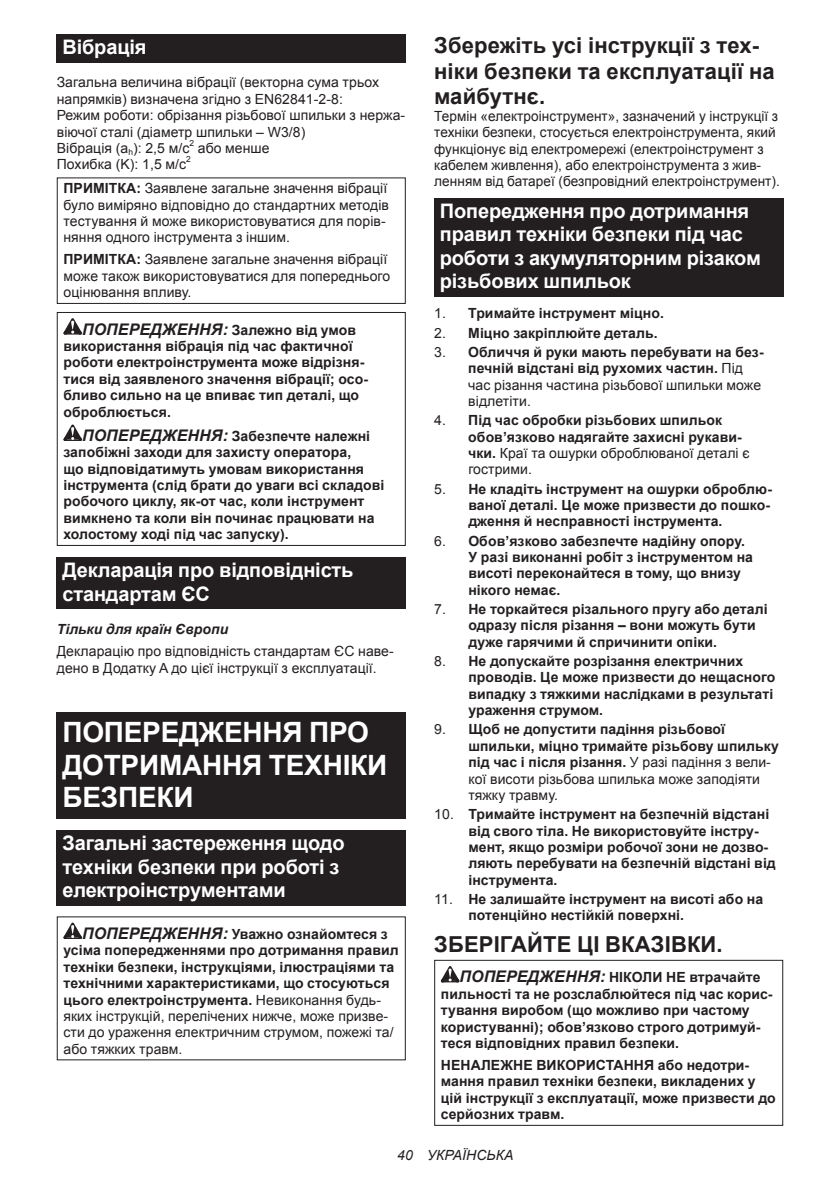
<style>
.page{position:relative;width:840px;height:1191px;background:#fff}
.page>*{position:absolute;margin:0;border:0;box-sizing:border-box;transform-origin:0 0}
.t1{font:700 28px/32.8px "Arial";letter-spacing:-.01em;color:#fff}
.t2{font:700 22px/25.8px "Arial";letter-spacing:.005em;color:#231f20}
.t3{font:700 20px/23.4px "Arial";letter-spacing:-.01em;color:#fff}
.t4{font:700 14px/16.4px "Arial";letter-spacing:.005em;color:#231f20}
.t5{font:14px/16.4px "Arial";letter-spacing:.005em;color:#231f20}
.t6{font:italic 700 14px "Arial";letter-spacing:.005em;color:#231f20}
.t7{font:italic 14px "Arial";letter-spacing:.005em;color:#231f20}
.t8{font:8.4px "Arial";color:#231f20}
.s1{font-weight:700}
.s2{font-style:italic;font-size:16px}
.s3{font-weight:400}
</style>
<div class="page">
<div style="left:57px;top:34px;width:348px;height:29px;background:#231f20"></div>
<div style="left:57px;top:177px;width:348px;height:127px;border:1px solid #231f20"></div>
<svg style="left:63px;top:318px;width:19px;height:16px"></svg>
<svg style="left:63px;top:424px;width:19px;height:17px"></svg>
<div style="left:57px;top:312px;width:348px;height:234px;border:1px solid #231f20"></div>
<div style="left:57px;top:557px;width:348px;height:52px;background:#231f20"></div>
<div style="left:57px;top:712px;width:348px;height:107px;background:#231f20"></div>
<div style="left:57px;top:830px;width:348px;height:75px;background:#231f20"></div>
<svg style="left:63px;top:922px;width:19px;height:17px"></svg>
<div style="left:434px;top:198px;width:348px;height:98px;background:#231f20"></div>
<svg style="left:440px;top:966px;width:19px;height:16px"></svg>
<div style="left:434px;top:959px;width:348px;height:166px;border:1px solid #231f20"></div>
<h3 class="t3" style="left:62px;top:36px;width:86px">Вібрація</h3>
<p class="t5" style="left:57px;top:74px;width:350px">Загальна величина вібрації (векторна сума трьох напрямків) визначена згідно з EN62841-2-8:<br>Режим роботи: обрізання різьбової шпильки з нержа&shy;віючої сталі (діаметр шпильки – W3/8)<br>Вібрація (a<sub>h</sub>): 2,5 м/с</p>
<p class="t8" style="left:189px;top:137px;width:6px">2</p>
<p class="t5" style="left:198px;top:140px;width:73px">або менше</p>
<p class="t5" style="left:57px;top:156px;width:131px">Похибка (K): 1,5 м/с</p>
<p class="t8" style="left:186px;top:154px;width:6px">2</p>
<p class="t5" style="left:63px;top:180px;width:327px"><span class="s1">ПРИМІТКА:</span> Заявлене загальне значення вібрації було виміряно відповідно до стандартних методів тестування й може використовуватися для порів&shy;няння одного інструмента з іншим.</p>
<p class="t5" style="left:63px;top:251px;width:328px"><span class="s1">ПРИМІТКА:</span> Заявлене загальне значення вібрації може також використовуватися для попереднього оцінювання впливу.</p>
<p class="t4" style="left:63px;top:322px;width:306px;text-indent:19px"><span class="s2">ПОПЕРЕДЖЕННЯ:</span> Залежно від умов використання вібрація під час фактичної роботи електроінструмента може відрізня&shy;тися від заявленого значення вібрації; осо&shy;бливо сильно на це впиває тип деталі, що оброблюється.</p>
<p class="t4" style="left:63px;top:428px;width:322px;text-indent:19px"><span class="s2">ПОПЕРЕДЖЕННЯ:</span> Забезпечте належні запобіжні заходи для захисту оператора,<br>що відповідатимуть умовам використання інструмента (слід брати до уваги всі складові робочого циклу, як-от час, коли інструмент вимкнено та коли він починає працювати на холостому ході під час запуску).</p>
<h3 class="t3" style="left:62px;top:559px;width:292px">Декларація про відповідність стандартам ЄС</h3>
<p class="t6" style="left:57px;top:620px;width:173px">Тільки для країн Європи</p>
<p class="t5" style="left:57px;top:643px;width:338px">Декларацію про відповідність стандартам ЄС наве&shy;дено в Додатку A до цієї інструкції з експлуатації.</p>
<h1 class="t1" style="left:62px;top:716px;width:326px">ПОПЕРЕДЖЕННЯ ПРО<br>ДОТРИМАННЯ ТЕХНІКИ<br>БЕЗПЕКИ</h1>
<h3 class="t3" style="left:62px;top:832px;width:283px">Загальні застереження щодо техніки безпеки при роботі з електроінструментами</h3>
<p class="t4" style="left:63px;top:926px;width:336px;text-indent:19px"><span class="s2">ПОПЕРЕДЖЕННЯ:</span> Уважно ознайомтеся з усіма попередженнями про дотримання правил техніки безпеки, інструкціями, ілюстраціями та технічними характеристиками, що стосуються цього електроінструмента. <span class="s3">Невиконання будь&shy;яких інструкцій, перелічених нижче, може призве&shy;сти до ураження електричним струмом, пожежі та/ або тяжких травм.</span></p>
<h2 class="t2" style="left:434px;top:33px;width:342px">Збережіть усі інструкції з тех&shy;ніки безпеки та експлуатації на майбутнє.</h2>
<p class="t5" style="left:434px;top:108px;width:347px">Термін «електроінструмент», зазначений у інструкції з техніки безпеки, стосується електроінструмента, який функціонує від електромережі (електроінструмент з кабелем живлення), або електроінструмента з жив&shy;ленням від батареї (безпровідний електроінструмент).</p>
<h3 class="t3" style="left:439px;top:199px;width:322px">Попередження про дотримання правил техніки безпеки під час роботи з акумуляторним різаком різьбових шпильок</h3>
<p class="t4" style="left:434px;top:306px;width:231px"><span class="s3">1.</span> Тримайте інструмент міцно.</p>
<p class="t4" style="left:434px;top:325px;width:225px"><span class="s3">2.</span> Міцно закріплюйте деталь.</p>
<p class="t4" style="left:468px;top:344px;width:297px;text-indent:-34px"><span class="s3">3.</span> Обличчя й руки мають перебувати на без&shy;печній відстані від рухомих частин. <span class="s3">Під час різання частина різьбової шпильки може відлетіти.</span></p>
<p class="t4" style="left:468px;top:412px;width:282px;text-indent:-34px"><span class="s3">4.</span> Під час обробки різьбових шпильок обов’язково надягайте захисні рукави&shy;чки. <span class="s3">Краї та ошурки оброблюваної деталі є гострими.</span></p>
<p class="t4" style="left:468px;top:481px;width:305px;text-indent:-34px"><span class="s3">5.</span> Не кладіть інструмент на ошурки оброблю&shy;ваної деталі. Це може призвести до пошко&shy;дження й несправності інструмента.</p>
<p class="t4" style="left:468px;top:533px;width:286px;text-indent:-34px"><span class="s3">6.</span> Обов’язково забезпечте надійну опору.<br>У разі виконанні робіт з інструментом на висоті переконайтеся в тому, що внизу нікого немає.</p>
<p class="t4" style="left:468px;top:601px;width:300px;text-indent:-34px"><span class="s3">7.</span> Не торкайтеся різального пругу або деталі одразу після різання – вони можуть бути дуже гарячими й спричинити опіки.</p>
<p class="t4" style="left:468px;top:653px;width:308px;text-indent:-34px"><span class="s3">8.</span> Не допускайте розрізання електричних проводів. Це може призвести до нещасного випадку з тяжкими наслідками в результаті ураження струмом.</p>
<p class="t4" style="left:468px;top:721px;width:312px;text-indent:-34px"><span class="s3">9.</span> Щоб не допустити падіння різьбової шпильки, міцно тримайте різьбову шпильку під час і після різання. <span class="s3">У разі падіння з вели&shy;кої висоти різьбова шпилька може заподіяти тяжку травму.</span></p>
<p class="t4" style="left:468px;top:806px;width:309px;text-indent:-34px"><span class="s3">10.</span> Тримайте інструмент на безпечній відстані від свого тіла. Не використовуйте інстру&shy;мент, якщо розміри робочої зони не дозво&shy;ляють перебувати на безпечній відстані від інструмента.</p>
<p class="t4" style="left:468px;top:891px;width:296px;text-indent:-34px"><span class="s3">11.</span> Не залишайте інструмент на висоті або на потенційно нестійкій поверхні.</p>
<h2 class="t2" style="left:434px;top:931px;width:290px">ЗБЕРІГАЙТЕ ЦІ ВКАЗІВКИ.</h2>
<p class="t4" style="left:440px;top:969px;width:333px;text-indent:19px"><span class="s2">ПОПЕРЕДЖЕННЯ:</span> НІКОЛИ НЕ втрачайте пильності та не розслаблюйтеся під час корис&shy;тування виробом (що можливо при частому користуванні); обов’язково строго дотримуй&shy;теся відповідних правил безпеки.</p>
<p class="t4" style="left:440px;top:1057px;width:336px">НЕНАЛЕЖНЕ ВИКОРИСТАННЯ або недотри&shy;мання правил техніки безпеки, викладених у цій інструкції з експлуатації, може призвести до серйозних травм.</p>
<p class="t7" style="left:397px;top:1146px;width:118px">40 УКРАЇНСЬКА</p>
</div>
